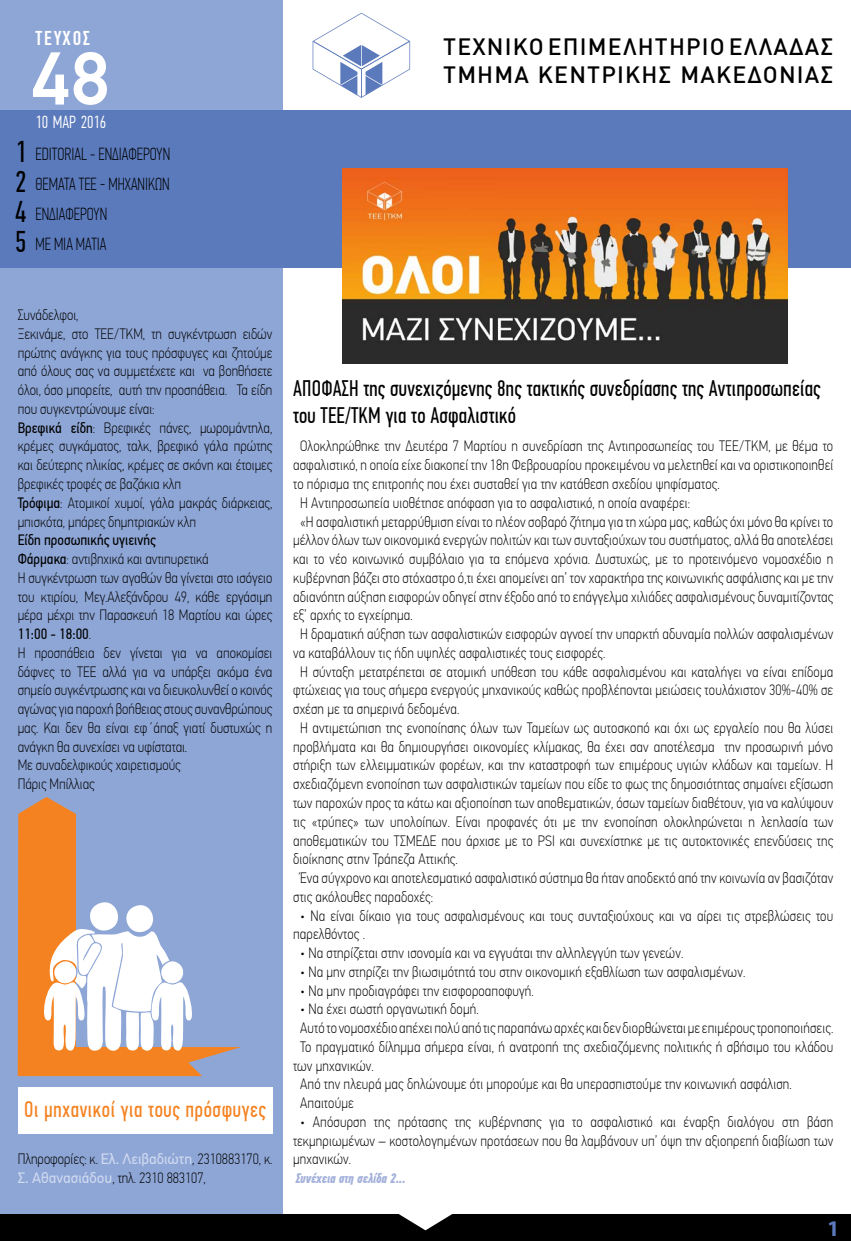
<style>
.page{position:relative;width:851px;height:1241px;background:#fff}
.page>*{position:absolute;margin:0;border:0;box-sizing:border-box;transform-origin:0 0}
.t1{font:500 75px "PF Din Text Pro";color:#fff}
.t2{font:30px/29.9px "PF Din Text Comp Pro";color:#000;text-align:justify}
.t3{font:500 23.12px/27.8px "DIN Greek";letter-spacing:.05em;color:#000}
.t4{font:22.5px/27px "PF Din Text Comp Pro";letter-spacing:.01em;color:#000}
.t5{font:22.5px "PF Din Text Comp Pro";letter-spacing:.03em;color:#f58220}
.t6{font:700 22.5px "Myriad Pro";color:#5b7abc}
.t7{font:500 20px "PF Din Text Comp Pro";letter-spacing:.1em;color:#fff}
.t8{font:100 17.5px/30px "PF Din Text Comp Pro";color:#000}
.t9{font:300 17.5px "PF Din Text Comp Pro";color:#fff}
.t10{font:100 15px/18.8px "PF Din Text Cond Pro";letter-spacing:.01em;color:#000}
.t11{font:italic 700 13.75px "PF Din Text Comp Pro";letter-spacing:-.01em;color:#a4b1db}
.s1{font-weight:400}
.s2{font-family:"PF Din Text Pro";font-weight:400;color:#d1dbf0}
</style>
<div class="page">
<div style="left:0;top:0;width:282px;height:1240px;background:#8ea6d6"></div>
<div style="left:0;top:110px;width:850px;height:157px;background:#5b7abc"></div>
<div style="left:0;top:1214px;width:850px;height:26px;background:#000"></div>
<svg style="left:312px;top:13px;width:98px;height:85px"></svg>
<svg style="left:399px;top:1214px;width:53px;height:16px"></svg>
<svg style="left:18px;top:797px;width:223px;height:278px"></svg>
<svg style="left:42px;top:900px;width:150px;height:150px"></svg>
<div style="left:18px;top:1087px;width:254px;height:46px;background:#fff"></div>
<img style="left:342px;top:168px;width:445px;height:195px">
<h3 class="t7" style="left:35px;top:27px;width:56px">ΤΕΥΧΟΣ</h3>
<h1 class="t1" style="left:31px;top:34px;width:80px">48</h1>
<p class="t9" style="left:35px;top:112px;width:72px">10 ΜΑΡ 2016</p>
<h2 class="t2" style="left:15px;top:137px;width:13px">1<br>2<br>4<br>5</h2>
<p class="t8" style="left:35px;top:139px;width:136px">EDITORIAL - ΕΝΔΙΑΦΕΡΟΥΝ<br>Θέματα τεε - μηχανι κων<br>ΕΝΔΙΑΦΕΡΟΥΝ<br>ME MIA MATIA</p>
<h3 class="t3" style="left:443px;top:33px;width:391px">ΤΕΧΝΙΚΟ ΕΠΙΜΕΛΗΤΗΡΙΟ ΕΛΛΑΔΑΣ<br>ΤΜΗΜΑ ΚΕΝΤΡΙΚΗΣ ΜΑΚΕΔΟΝΙΑΣ</h3>
<p class="t10" style="left:18px;top:305px;width:256px">Συνάδελφοι,<br>Ξεκινάμε, στο ΤΕΕ/ΤΚΜ, τη συγκέντρωση ειδών πρώτης ανάγκης για τους πρόσφυγες και ζητούμε από όλους σας να συμμετέχετε και να βοηθήσετε όλοι, όσο μπορείτε, αυτή την προσπάθεια. Τα είδη που συγκεντρώνουμε είναι:<br><span class="s1">Βρεφικά είδη</span>: Βρεφικές πάνες, μωρομάντηλα, κρέμες συγκάματος, ταλκ, βρεφικό γάλα πρώτης και δεύτερης ηλικίας, κρέμες σε σκόνη και έτοιμες βρεφικές τροφές σε βαζάκια κλπ<br><span class="s1">Τρόφιμα</span>: Ατομικοί χυμοί, γάλα μακράς διάρκειας, μπισκότα, μπάρες δημητριακών κλπ</p>
<p class="t10" style="left:18px;top:530px;width:256px"><span class="s1">Είδη προσωπικής υγιεινής<br>Φάρμακα</span>: αντιβηχικά και αντιπυρετικά<br>Η συγκέντρωση των αγαθών θα γίνεται στο ισόγειο του κτιρίου, Μεγ.Αλεξάνδρου 49, κάθε εργάσιμη μέρα μέχρι την Παρασκευή 18 Μαρτίου και ώρες <span class="s1">11:00 - 18:00</span>.<br>Η προσπάθεια δεν γίνεται για να αποκομίσει δάφνες το ΤΕΕ αλλά για να υπάρξει ακόμα ένα σημείο συγκέντρωσης και να διευκολυνθεί ο κοινός αγώνας για παροχή βοήθειας στους συνανθρώπους μας. Και δεν θα είναι εφ΄άπαξ γιατί δυστυχώς η ανάγκη θα συνεχίσει να υφίσταται.<br>Με συναδελφικούς χαιρετισμούς<br>Πάρις Μπίλλιας</p>
<h3 class="t5" style="left:24px;top:1096px;width:243px">Οι μηχανικοί για τους πρόσφυγες</h3>
<p class="t10" style="left:18px;top:1149px;width:256px">Πληροφορίες: κ. <span class="s2">Ελ. Λειβαδιώτη</span>, 2310883170, κ.<br><span class="s2">Σ. Αθανασιάδου</span>, τηλ. 2310 883107,</p>
<h3 class="t4" style="left:293px;top:375px;width:529px">ΑΠΟΦΑΣΗ της συνεχιζόμενης 8ης τακτικής συνεδρίασης της Αντιπροσωπείας του ΤΕΕ/ΤΚΜ για το Ασφαλιστικό</h3>
<p class="t10" style="left:300px;top:437px;width:534px">Ολοκληρώθηκε την Δευτέρα 7 Μαρτίου η συνεδρίαση της Αντιπροσωπείας του ΤΕΕ/ΤΚΜ, με θέμα το</p>
<p class="t10" style="left:293px;top:455px;width:541px">ασφαλιστικό, η οποία είχε διακοπεί την 18η Φεβρουαρίου προκειμένου να μελετηθεί και να οριστικοποιηθεί</p>
<p class="t10" style="left:293px;top:474px;width:428px">το πόρισμα της επιτροπής που έχει συσταθεί για την κατάθεση σχεδίου ψηφίσματος.</p>
<p class="t10" style="left:300px;top:493px;width:391px">Η Αντιπροσωπεία υιοθέτησε απόφαση για το ασφαλιστικό, η οποία αναφέρει:</p>
<p class="t10" style="left:300px;top:512px;width:534px">«Η ασφαλιστική μεταρρύθμιση είναι το πλέον σοβαρό ζήτημα για τη χώρα μας, καθώς όχι μόνο θα κρίνει το</p>
<p class="t10" style="left:293px;top:530px;width:541px">μέλλον όλων των οικονομικά ενεργών πολιτών και των συνταξιούχων του συστήματος, αλλά θα αποτελέσει</p>
<p class="t10" style="left:293px;top:549px;width:541px">και το νέο κοινωνικό συμβόλαιο για τα επόμενα χρόνια. Δυστυχώς, με το προτεινόμενο νομοσχέδιο η</p>
<p class="t10" style="left:293px;top:568px;width:541px">κυβέρνηση βάζει στο στόχαστρο ό,τι έχει απομείνει απ’ τον χαρακτήρα της κοινωνικής ασφάλισης και με την</p>
<p class="t10" style="left:293px;top:587px;width:541px">αδιανόητη αύξηση εισφορών οδηγεί στην έξοδο από το επάγγελμα χιλιάδες ασφαλισμένους δυναμιτίζοντας</p>
<p class="t10" style="left:293px;top:605px;width:121px">εξ’ αρχής το εγχείρημα.</p>
<p class="t10" style="left:300px;top:624px;width:534px">Η δραματική αύξηση των ασφαλιστικών εισφορών αγνοεί την υπαρκτή αδυναμία πολλών ασφαλισμένων</p>
<p class="t10" style="left:293px;top:643px;width:314px">να καταβάλλουν τις ήδη υψηλές ασφαλιστικές τους εισφορές.</p>
<p class="t10" style="left:300px;top:662px;width:534px">Η σύνταξη μετατρέπεται σε ατομική υπόθεση του κάθε ασφαλισμένου και καταλήγει να είναι επίδομα</p>
<p class="t10" style="left:293px;top:680px;width:541px">φτώχειας για τους σήμερα ενεργούς μηχανικούς καθώς προβλέπονται μειώσεις τουλάχιστον 30%-40% σε</p>
<p class="t10" style="left:293px;top:699px;width:168px">σχέση με τα σημερινά δεδομένα.</p>
<p class="t10" style="left:300px;top:718px;width:534px">Η αντιμετώπιση της ενοποίησης όλων των Ταμείων ως αυτοσκοπό και όχι ως εργαλείο που θα λύσει</p>
<p class="t10" style="left:293px;top:737px;width:541px">προβλήματα και θα δημιουργήσει οικονομίες κλίμακας, θα έχει σαν αποτέλεσμα την προσωρινή μόνο</p>
<p class="t10" style="left:293px;top:755px;width:541px">στήριξη των ελλειμματικών φορέων, και την καταστροφή των επιμέρους υγιών κλάδων και ταμείων. Η</p>
<p class="t10" style="left:293px;top:774px;width:541px">σχεδιαζόμενη ενοποίηση των ασφαλιστικών ταμείων που είδε το φως της δημοσιότητας σημαίνει εξίσωση</p>
<p class="t10" style="left:293px;top:793px;width:541px">των παροχών προς τα κάτω και αξιοποίηση των αποθεματικών, όσων ταμείων διαθέτουν, για να καλύψουν</p>
<p class="t10" style="left:293px;top:812px;width:541px">τις «τρύπες» των υπολοίπων. Είναι προφανές ότι με την ενοποίηση ολοκληρώνεται η λεηλασία των</p>
<p class="t10" style="left:293px;top:830px;width:541px">αποθεματικών του ΤΣΜΕΔΕ που άρχισε με το PSI και συνεχίστηκε με τις αυτοκτονικές επενδύσεις της</p>
<p class="t10" style="left:293px;top:849px;width:166px">διοίκησης στην Τράπεζα Αττικής.</p>
<p class="t10" style="left:300px;top:868px;width:534px">Ένα σύγχρονο και αποτελεσματικό ασφαλιστικό σύστημα θα ήταν αποδεκτό από την κοινωνία αν βασιζόταν</p>
<p class="t10" style="left:293px;top:887px;width:142px">στις ακόλουθες παραδοχές:</p>
<p class="t10" style="left:293px;top:905px;width:541px;text-indent:7px">• Να είναι δίκαιο για τους ασφαλισμένους και τους συνταξιούχους και να αίρει τις στρεβλώσεις του παρελθόντος .</p>
<p class="t10" style="left:300px;top:943px;width:384px">• Να στηρίζεται στην ισονομία και να εγγυάται την αλληλεγγύη των γενεών.</p>
<p class="t10" style="left:300px;top:962px;width:446px">• Να μην στηρίζει την βιωσιμότητά του στην οικονομική εξαθλίωση των ασφαλισμένων.</p>
<p class="t10" style="left:300px;top:980px;width:235px">• Να μην προδιαγράφει την εισφοροαποφυγή.</p>
<p class="t10" style="left:300px;top:999px;width:180px">• Να έχει σωστή οργανωτική δομή.</p>
<p class="t10" style="left:300px;top:1018px;width:534px">Αυτό το νομοσχέδιο απέχει πολύ από τις παραπάνω αρχές και δεν διορθώνεται με επιμέρους τροποποιήσεις.</p>
<p class="t10" style="left:300px;top:1037px;width:534px">Το πραγματικό δίλημμα σήμερα είναι, ή ανατροπή της σχεδιαζόμενης πολιτικής ή σβήσιμο του κλάδου</p>
<p class="t10" style="left:293px;top:1055px;width:82px">των μηχανικών.</p>
<p class="t10" style="left:300px;top:1074px;width:493px">Από την πλευρά μας δηλώνουμε ότι μπορούμε και θα υπερασπιστούμε την κοινωνική ασφάλιση.</p>
<p class="t10" style="left:300px;top:1093px;width:55px">Απαιτούμε</p>
<p class="t10" style="left:293px;top:1112px;width:541px;text-align:justify;text-indent:7px">• Απόσυρση της πρότασης της κυβέρνησης για το ασφαλιστικό και έναρξη διαλόγου στη βάση τεκμηριωμένων – κοστολογημένων προτάσεων που θα λαμβάνουν υπ’ όψη την αξιοπρεπή διαβίωση των μηχανικών.</p>
<p class="t11" style="left:296px;top:1169px;width:111px">Συνέχεια στη σελίδα 2...</p>
<h3 class="t6" style="left:826px;top:1213px;width:14px">1</h3>
</div>
